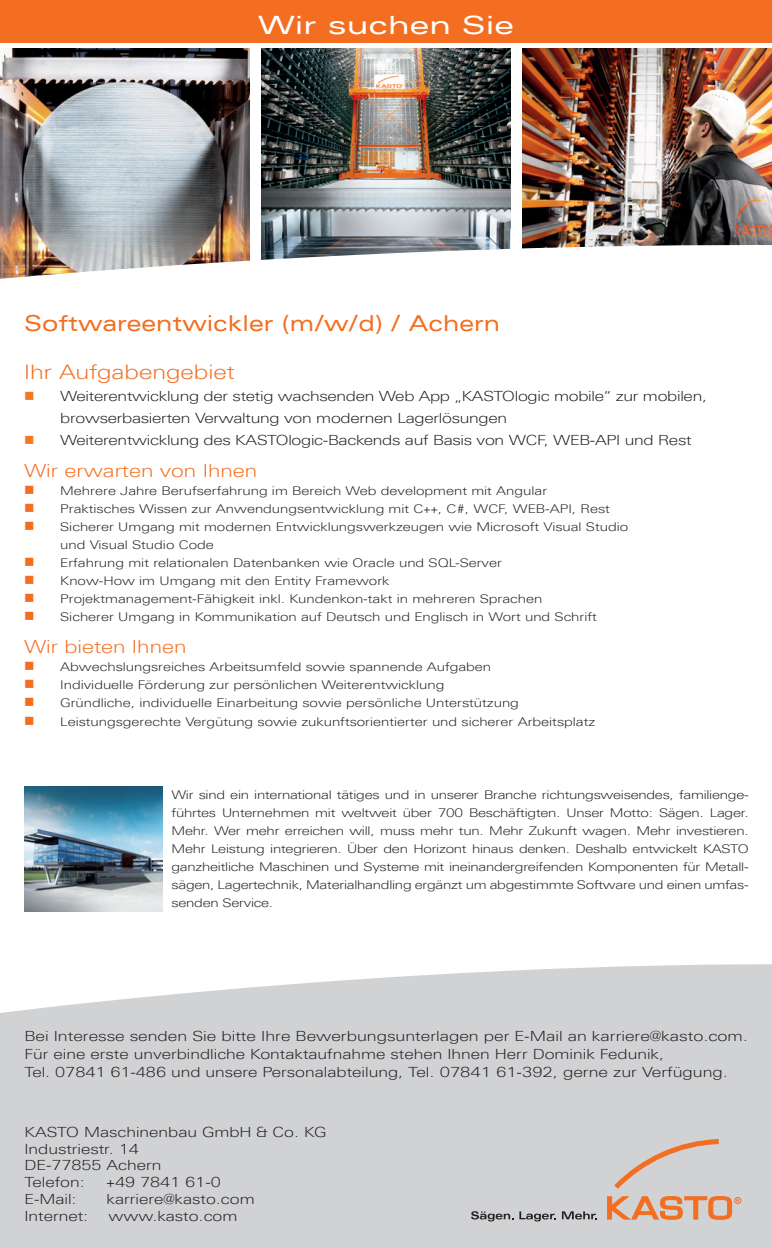
<style>
.page{position:relative;width:772px;height:1248px;background:#fff}
.page>*{position:absolute;margin:0;border:0;box-sizing:border-box;transform-origin:0 0}
.t1{font:expanded 25.2px "Univers";color:#fff;scale:1.16 1}
.t2{font:expanded 22px "Univers";color:#f36e21}
.t3{font:300 20px "Linotype Univers 340 Ex";color:#f36e21}
.t4{font:300 18px "Linotype Univers 340 Ex";color:#f36e21}
.Text-über-Adresse{font:300 14px/18px "Linotype Univers 340 Ex";color:#231f20}
.Text-über-Adresse-2{font:300 14px/22px "Linotype Univers 340 Ex";letter-spacing:-.02em;color:#231f20}
.t5{font:300 12px/18px "Linotype Univers 340 Ex";color:#231f20;text-align:justify}
.s1{color:#f47921}
.s2{color:#f36e21}
</style>
<div class="page">
<div style="left:0;top:964px;width:771px;height:283px;background:#d1d2d4"></div>
<img style="left:0;top:49px;width:249px;height:193px">
<svg style="left:614px;top:1139px;width:104px;height:49px;background:#d4c6bf"></svg>
<svg style="left:607px;top:1195px;width:133px;height:24px;background:#dfa787"></svg>
<svg style="left:470px;top:1210px;width:43px;height:11px"></svg>
<svg style="left:519px;top:1211px;width:36px;height:10px"></svg>
<svg style="left:561px;top:1211px;width:35px;height:8px"></svg>
<img style="left:261px;top:49px;width:249px;height:193px">
<img style="left:522px;top:49px;width:249px;height:193px">
<img style="left:0;top:242px;width:771px;height:37px">
<img style="left:25px;top:786px;width:137px;height:125px">
<div style="left:0;top:1px;width:771px;height:42px;background:#f36e21"></div>
<p class="t1" style="left:258px;top:10px;width:222px">Wir suchen Sie</p>
<p class="t2" style="left:24px;top:310px;width:477px">Softwareentwickler (m/w/d) / Achern</p>
<p class="t3" style="left:24px;top:360px;width:212px">Ihr Aufgabengebiet</p>
<p class="Text-über-Adresse-2" style="left:60px;top:385px;width:648px;text-indent:-36px"><span class="s1">■</span> Weiterentwicklung der stetig wachsenden Web App „KASTOlogic mobile“ zur mobilen, browserbasierten Verwaltung von modernen Lagerlösungen</p>
<p class="Text-über-Adresse-2" style="left:24px;top:429px;width:668px"><span class="s1">■</span> Weiterentwicklung des KASTOlogic-Backends auf Basis von WCF, WEB-API und Rest</p>
<p class="t4" style="left:24px;top:460px;width:234px">Wir erwarten von Ihnen</p>
<p class="t5" style="left:24px;top:482px;width:524px"><span class="s2">■</span> Mehrere Jahre Berufserfahrung im Bereich Web development mit Angular</p>
<p class="t5" style="left:24px;top:500px;width:586px"><span class="s2">■</span> Praktisches Wissen zur Anwendungsentwicklung mit C++, C#, WCF, WEB-API, Rest</p>
<p class="t5" style="left:24px;top:518px;width:605px"><span class="s2">■</span> Sicherer Umgang mit modernen Entwicklungswerkzeugen wie Microsoft Visual Studio</p>
<p class="t5" style="left:60px;top:536px;width:155px">und Visual Studio Code</p>
<p class="t5" style="left:24px;top:554px;width:479px"><span class="s2">■</span> Erfahrung mit relationalen Datenbanken wie Oracle und SQL-Server</p>
<p class="t5" style="left:24px;top:572px;width:366px"><span class="s2">■</span> Know-How im Umgang mit den Entity Framework</p>
<p class="t5" style="left:24px;top:590px;width:519px"><span class="s2">■</span> Projektmanagement-Fähigkeit inkl. Kundenkon-takt in mehreren Sprachen</p>
<p class="t5" style="left:24px;top:608px;width:573px"><span class="s2">■</span> Sicherer Umgang in Kommunikation auf Deutsch und Englisch in Wort und Schrift</p>
<p class="t4" style="left:24px;top:636px;width:164px">Wir bieten Ihnen</p>
<p class="t5" style="left:24px;top:658px;width:468px"><span class="s2">■</span> Abwechslungsreiches Arbeitsumfeld sowie spannende Aufgaben</p>
<p class="t5" style="left:24px;top:676px;width:421px"><span class="s2">■</span> Individuelle Förderung zur persönlichen Weiterentwicklung</p>
<p class="t5" style="left:24px;top:694px;width:496px"><span class="s2">■</span> Gründliche, individuelle Einarbeitung sowie persönliche Unterstützung</p>
<p class="t5" style="left:24px;top:712px;width:572px"><span class="s2">■</span> Leistungsgerechte Vergütung sowie zukunftsorientierter und sicherer Arbeitsplatz</p>
<p class="t5" style="left:171px;top:786px;width:578px">Wir sind ein international tätiges und in unserer Branche richtungsweisendes, familienge&shy;führtes Unternehmen mit weltweit über 700 Beschäftigten. Unser Motto: Sägen. Lager.<br>Mehr. Wer mehr erreichen will, muss mehr tun. Mehr Zukunft wagen. Mehr investieren.<br>Mehr Leistung integrieren. Über den Horizont hinaus denken. Deshalb entwickelt KASTO ganzheitliche Maschinen und Systeme mit ineinandergreifenden Komponenten für Metall&shy;sägen, Lagertechnik, Materialhandling ergänzt um abgestimmte Software und einen umfas&shy;senden Service.</p>
<p class="Text-über-Adresse" style="left:24px;top:1027px;width:724px">Bei Interesse senden Sie bitte Ihre Bewerbungsunterlagen per E-Mail an karriere@kasto.com.<br>Für eine erste unverbindliche Kontaktaufnahme stehen Ihnen Herr Dominik Fedunik,</p>
<p class="Text-über-Adresse" style="left:24px;top:1063px;width:704px">Tel. 07841 61-486 und unsere Personalabteilung, Tel. 07841 61-392, gerne zur Verfügung.</p>
<p class="Text-über-Adresse" style="left:24px;top:1122px;width:303px">KASTO Maschinenbau GmbH &amp; Co. KG</p>
<p class="Text-über-Adresse" style="left:24px;top:1139px;width:116px">Industriestr. 14</p>
<p class="Text-über-Adresse" style="left:24px;top:1156px;width:138px">DE-77855 Achern</p>
<p class="Text-über-Adresse" style="left:24px;top:1172px;width:62px">Telefon:</p>
<p class="Text-über-Adresse" style="left:107px;top:1172px;width:116px">+49 7841 61-0</p>
<p class="Text-über-Adresse" style="left:24px;top:1189px;width:54px">E-Mail:</p>
<p class="Text-über-Adresse" style="left:107px;top:1189px;width:149px">karriere@kasto.com</p>
<p class="Text-über-Adresse" style="left:24px;top:1206px;width:65px">Internet:</p>
<p class="Text-über-Adresse" style="left:108px;top:1206px;width:130px">www.kasto.com</p>
</div>
